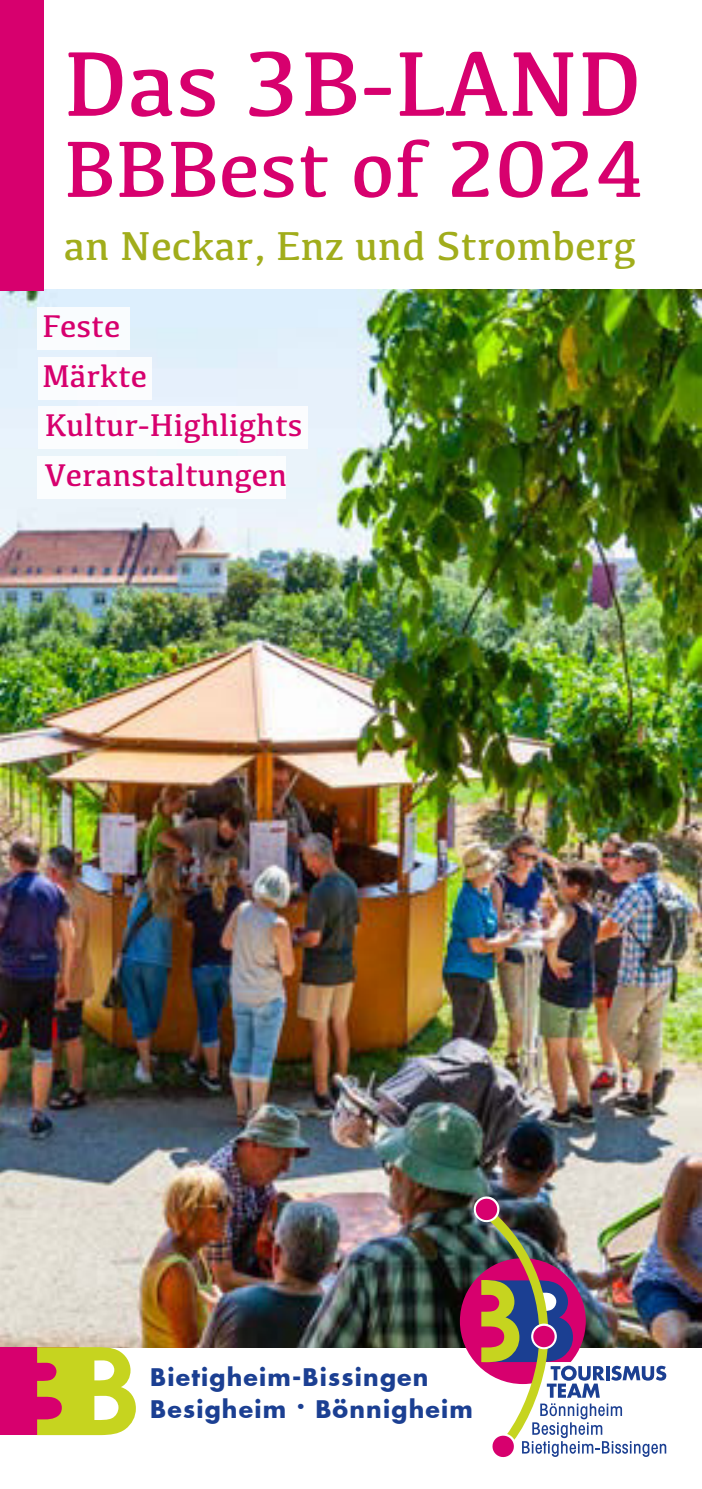
<style>
.page{position:relative;width:702px;height:1489px;background:#fff}
.page>*{position:absolute;margin:0;border:0;box-sizing:border-box;transform-origin:0 0}
.t1{font:95px "Kefa";color:#d7006e}
.t2{font:82.5px "Kefa";color:#d7006e}
.t3{font:41.75px "Kefa";color:#a1ad1b}
.t4{font:32.5px "Kefa";color:#d7006e}
.t5{font:700 23.75px/31.2px "Futura";letter-spacing:.05em;color:#1b3f92}
</style>
<div class="page">
<img style="left:0;top:289px;width:701px;height:1058px">
<div style="left:0;top:1346px;width:79px;height:88px;background:#d7006e"></div>
<svg style="left:37px;top:1346px;width:99px;height:88px"></svg>
<img style="left:460px;top:1194px;width:206px;height:264px">
<div style="left:38px;top:307px;width:92px;height:43px;background:#fff"></div>
<div style="left:38px;top:456px;width:248px;height:42px;background:#fff"></div>
<div style="left:38px;top:406px;width:269px;height:43px;background:#fff"></div>
<div style="left:38px;top:357px;width:113px;height:42px;background:#fff"></div>
<div style="left:0;top:0;width:43px;height:291px;background:#d7006e"></div>
<h1 class="t1" style="left:64px;top:37px;width:579px">Das 3B-LAND</h1>
<h2 class="t2" style="left:64px;top:128px;width:582px">BBBest of 2024</h2>
<p class="t3" style="left:64px;top:225px;width:573px">an Neckar, Enz und Stromberg</p>
<p class="t4" style="left:43px;top:310px;width:79px">Feste</p>
<p class="t4" style="left:43px;top:359px;width:106px">Märkte</p>
<p class="t4" style="left:45px;top:409px;width:259px">Kultur-Highlights</p>
<p class="t4" style="left:45px;top:459px;width:244px">Veranstaltungen</p>
<p class="t5" style="left:150px;top:1363px;width:324px">Bietigheim-Bissingen<br>Besigheim . Bönnigheim</p>
</div>
